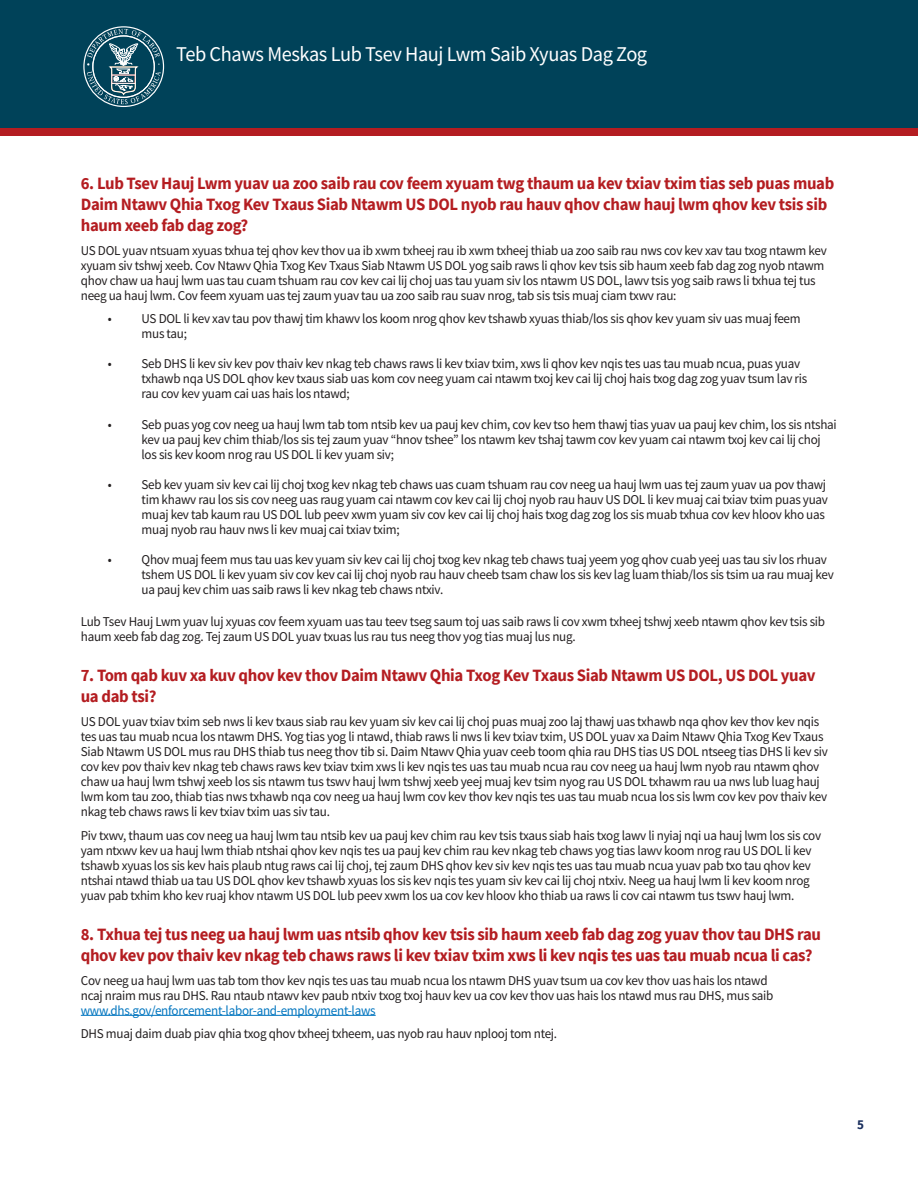
<style>
.page{position:relative;width:918px;height:1188px;background:#fff}
.page>*{position:absolute;margin:0;border:0;box-sizing:border-box;transform-origin:0 0}
.t1{font:21px "Source Sans Pro";letter-spacing:-.02em;color:#fff}
.t2{font:700 17.25px/21px "Source Sans Pro";letter-spacing:-.02em;color:#b41d21}
.t3{font:13.5px/15px "Source Sans Pro";letter-spacing:-.02em;color:#231f20}
.t4{font:700 13.5px "Source Sans Pro";color:#192e5d}
.s1{color:#0075bf}
</style>
<div class="page">
<div style="left:0;top:0;width:918px;height:128px;background:#004259"></div>
<div style="left:0;top:128px;width:918px;height:8px;background:#b41d21"></div>
<hr style="left:81px;top:1015px;width:295px;height:1px;background:#0075bf">
<div style="left:83px;top:26px;width:81px;height:81px;border:1px solid #fff;border-radius:50%"></div>
<svg style="left:87px;top:29px;width:74px;height:75px"></svg>
<h1 class="t1" style="left:176px;top:40px;width:473px">Teb Chaws Meskas Lub Tsev Hauj Lwm Saib Xyuas Dag Zog</h1>
<h3 class="t2" style="left:81px;top:173px;width:755px">6. Lub Tsev Hauj Lwm yuav ua zoo saib rau cov feem xyuam twg thaum ua kev txiav txim tias seb puas muab<br>Daim Ntawv Qhia Txog Kev Txaus Siab Ntawm US DOL nyob rau hauv qhov chaw hauj lwm qhov kev tsis sib haum xeeb fab dag zog?</h3>
<p class="t3" style="left:81px;top:243px;width:748px">US DOL yuav ntsuam xyuas txhua tej qhov kev thov ua ib xwm txheej rau ib xwm txheej thiab ua zoo saib rau nws cov kev xav tau txog ntawm kev xyuam siv tshwj xeeb. Cov Ntawv Qhia Txog Kev Txaus Siab Ntawm US DOL yog saib raws li qhov kev tsis sib haum xeeb fab dag zog nyob ntawm qhov chaw ua hauj lwm uas tau cuam tshuam rau cov kev cai lij choj uas tau yuam siv los ntawm US DOL, lawv tsis yog saib raws li txhua tej tus neeg ua hauj lwm. Cov feem xyuam uas tej zaum yuav tau ua zoo saib rau suav nrog, tab sis tsis muaj ciam txwv rau:</p>
<p class="t3" style="left:142px;top:311px;width:661px;text-indent:-34px">• US DOL li kev xav tau pov thawj tim khawv los koom nrog qhov kev tshawb xyuas thiab/los sis qhov kev yuam siv uas muaj feem mus tau;</p>
<p class="t3" style="left:142px;top:356px;width:667px;text-indent:-34px">• Seb DHS li kev siv kev pov thaiv kev nkag teb chaws raws li kev txiav txim, xws li qhov kev nqis tes uas tau muab ncua, puas yuav txhawb nqa US DOL qhov kev txaus siab uas kom cov neeg yuam cai ntawm txoj kev cai lij choj hais txog dag zog yuav tsum lav ris rau cov kev yuam cai uas hais los ntawd;</p>
<p class="t3" style="left:142px;top:417px;width:697px;text-indent:-34px">• Seb puas yog cov neeg ua hauj lwm tab tom ntsib kev ua pauj kev chim, cov kev tso hem thawj tias yuav ua pauj kev chim, los sis ntshai kev ua pauj kev chim thiab/los sis tej zaum yuav “hnov tshee” los ntawm kev tshaj tawm cov kev yuam cai ntawm txoj kev cai lij choj los sis kev koom nrog rau US DOL li kev yuam siv;</p>
<p class="t3" style="left:142px;top:477px;width:688px;text-indent:-34px">• Seb kev yuam siv kev cai lij choj txog kev nkag teb chaws uas cuam tshuam rau cov neeg ua hauj lwm uas tej zaum yuav ua pov thawj tim khawv rau los sis cov neeg uas raug yuam cai ntawm cov kev cai lij choj nyob rau hauv US DOL li kev muaj cai txiav txim puas yuav muaj kev tab kaum rau US DOL lub peev xwm yuam siv cov kev cai lij choj hais txog dag zog los sis muab txhua cov kev hloov kho uas muaj nyob rau hauv nws li kev muaj cai txiav txim;</p>
<p class="t3" style="left:142px;top:552px;width:694px;text-indent:-34px">• Qhov muaj feem mus tau uas kev yuam siv kev cai lij choj txog kev nkag teb chaws tuaj yeem yog qhov cuab yeej uas tau siv los rhuav tshem US DOL li kev yuam siv cov kev cai lij choj nyob rau hauv cheeb tsam chaw los sis kev lag luam thiab/los sis tsim ua rau muaj kev ua pauj kev chim uas saib raws li kev nkag teb chaws ntxiv.</p>
<p class="t3" style="left:81px;top:614px;width:746px">Lub Tsev Hauj Lwm yuav luj xyuas cov feem xyuam uas tau teev tseg saum toj uas saib raws li cov xwm txheej tshwj xeeb ntawm qhov kev tsis sib haum xeeb fab dag zog. Tej zaum US DOL yuav txuas lus rau tus neeg thov yog tias muaj lus nug.</p>
<h3 class="t2" style="left:81px;top:665px;width:736px">7. Tom qab kuv xa kuv qhov kev thov Daim Ntawv Qhia Txog Kev Txaus Siab Ntawm US DOL, US DOL yuav ua dab tsi?</h3>
<p class="t3" style="left:81px;top:714px;width:749px">US DOL yuav txiav txim seb nws li kev txaus siab rau kev yuam siv kev cai lij choj puas muaj zoo laj thawj uas txhawb nqa qhov kev thov kev nqis tes uas tau muab ncua los ntawm DHS. Yog tias yog li ntawd, thiab raws li nws li kev txiav txim, US DOL yuav xa Daim Ntawv Qhia Txog Kev Txaus Siab Ntawm US DOL mus rau DHS thiab tus neeg thov tib si. Daim Ntawv Qhia yuav ceeb toom qhia rau DHS tias US DOL ntseeg tias DHS li kev siv cov kev pov thaiv kev nkag teb chaws raws kev txiav txim xws li kev nqis tes uas tau muab ncua rau cov neeg ua hauj lwm nyob rau ntawm qhov chaw ua hauj lwm tshwj xeeb los sis ntawm tus tswv hauj lwm tshwj xeeb yeej muaj kev tsim nyog rau US DOL txhawm rau ua nws lub luag hauj lwm kom tau zoo, thiab tias nws txhawb nqa cov neeg ua hauj lwm cov kev thov kev nqis tes uas tau muab ncua los sis lwm cov kev pov thaiv kev nkag teb chaws raws li kev txiav txim uas siv tau.</p>
<p class="t3" style="left:81px;top:828px;width:742px">Piv txwv, thaum uas cov neeg ua hauj lwm tau ntsib kev ua pauj kev chim rau kev tsis txaus siab hais txog lawv li nyiaj nqi ua hauj lwm los sis cov yam ntxwv kev ua hauj lwm thiab ntshai qhov kev nqis tes ua pauj kev chim rau kev nkag teb chaws yog tias lawv koom nrog rau US DOL li kev tshawb xyuas los sis kev hais plaub ntug raws cai lij choj, tej zaum DHS qhov kev siv kev nqis tes uas tau muab ncua yuav pab txo tau qhov kev ntshai ntawd thiab ua tau US DOL qhov kev tshawb xyuas los sis kev nqis tes yuam siv kev cai lij choj ntxiv. Neeg ua hauj lwm li kev koom nrog yuav pab txhim kho kev ruaj khov ntawm US DOL lub peev xwm los ua cov kev hloov kho thiab ua raws li cov cai ntawm tus tswv hauj lwm.</p>
<h3 class="t2" style="left:81px;top:924px;width:742px">8. Txhua tej tus neeg ua hauj lwm uas ntsib qhov kev tsis sib haum xeeb fab dag zog yuav thov tau DHS rau qhov kev pov thaiv kev nkag teb chaws raws li kev txiav txim xws li kev nqis tes uas tau muab ncua li cas?</h3>
<p class="t3" style="left:81px;top:973px;width:694px">Cov neeg ua hauj lwm uas tab tom thov kev nqis tes uas tau muab ncua los ntawm DHS yuav tsum ua cov kev thov uas hais los ntawd ncaj nraim mus rau DHS. Rau ntaub ntawv kev paub ntxiv txog txoj hauv kev ua cov kev thov uas hais los ntawd mus rau DHS, mus saib <span class="s1">www.dhs.gov/enforcement-labor-and-employment-laws</span></p>
<p class="t3" style="left:81px;top:1026px;width:478px">DHS muaj daim duab piav qhia txog qhov txheej txheem, uas nyob rau hauv nplooj tom ntej.</p>
<p class="t4" style="left:857px;top:1115px;width:8px">5</p>
</div>
